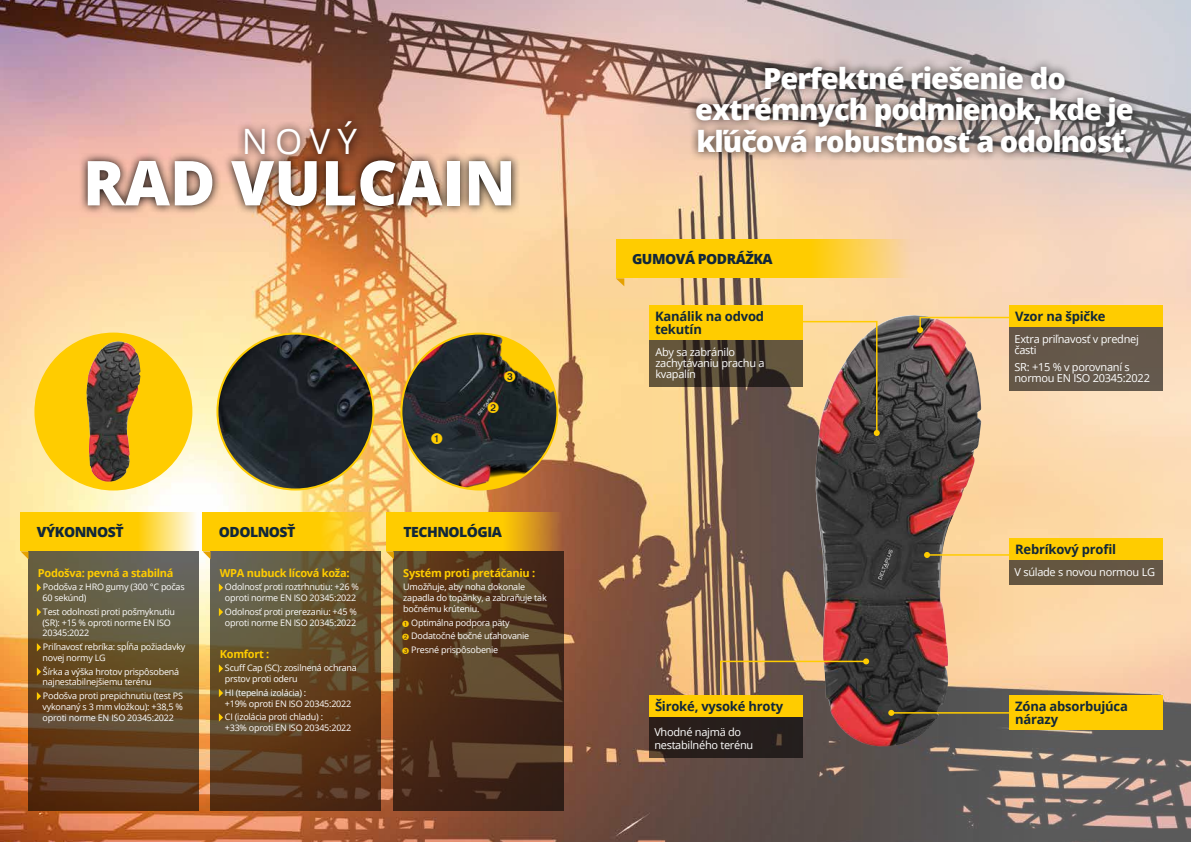
<style>
.page{position:relative;width:1191px;height:842px;background:#fff}
.page>*{position:absolute;margin:0;border:0;box-sizing:border-box;transform-origin:0 0}
.t1{font:800 62px "Open Sans";color:#fff}
.t2{font:35px "Open Sans";color:#fff}
.t3{font:800 29px/32px "Open Sans";letter-spacing:-.035em;color:#fff;text-align:center}
.t4{font:800 14px "Open Sans";letter-spacing:-.035em;color:#11273a}
.t5{font:700 13px/13px "Open Sans";letter-spacing:-.015em;color:#11273a}
.t6{font:11px/11px "Open Sans";letter-spacing:-.025em;color:#fff}
.t7{font:700 11px "Open Sans";letter-spacing:-.025em;color:#fc0}
.t8{font:9px/10.8px "Open Sans";letter-spacing:-.025em;color:#fff}
</style>
<div class="page">
<img style="left:0;top:0;width:1191px;height:842px">
<svg style="left:28px;top:551px;width:170px;height:260px"></svg>
<svg style="left:210px;top:551px;width:170px;height:260px"></svg>
<svg style="left:394px;top:551px;width:170px;height:260px"></svg>
<div style="left:35px;top:334px;width:156px;height:155px;background:#fc0;border-radius:50%"></div>
<img style="left:86px;top:341px;width:54px;height:141px">
<img style="left:217px;top:334px;width:156px;height:155px;border-radius:78px">
<img style="left:401px;top:334px;width:156px;height:155px;border-radius:78px">
<img style="left:815px;top:315px;width:166px;height:431px">
<svg style="left:649px;top:340px;width:113px;height:47px;fill:#63563a"></svg>
<div style="left:649px;top:696px;width:153px;height:62px;background:#271e1b"></div>
<div style="left:1009px;top:305px;width:153px;height:85px;background:#64584a"></div>
<div style="left:1009px;top:538px;width:153px;height:47px;background:#645642"></div>
<svg style="left:21px;top:512px;width:178px;height:39px;fill:#fc0"></svg>
<svg style="left:21px;top:551px;width:7px;height:8px"></svg>
<svg style="left:203px;top:512px;width:178px;height:39px;fill:#fc0"></svg>
<svg style="left:203px;top:551px;width:8px;height:8px"></svg>
<svg style="left:386px;top:512px;width:178px;height:39px;fill:#fc0"></svg>
<svg style="left:386px;top:551px;width:8px;height:8px"></svg>
<svg style="left:37px;top:583px;width:4px;height:9px"></svg>
<svg style="left:37px;top:608px;width:4px;height:8px"></svg>
<svg style="left:37px;top:643px;width:4px;height:8px"></svg>
<svg style="left:37px;top:667px;width:4px;height:9px"></svg>
<svg style="left:37px;top:692px;width:4px;height:8px"></svg>
<svg style="left:219px;top:583px;width:4px;height:9px"></svg>
<svg style="left:219px;top:608px;width:4px;height:8px"></svg>
<svg style="left:219px;top:664px;width:4px;height:9px"></svg>
<svg style="left:219px;top:689px;width:4px;height:8px"></svg>
<svg style="left:219px;top:713px;width:4px;height:9px"></svg>
<div style="left:687px;top:57px;width:455px;height:105px;background:#000;opacity:.75"></div>
<svg style="left:78px;top:112px;width:442px;height:103px"></svg>
<svg style="left:762px;top:320px;width:117px;height:116px"></svg>
<img style="left:719px;top:658px;width:150px;height:53px">
<hr style="left:891px;top:712px;width:205px;height:2px;background:#fc0">
<svg style="left:888px;top:710px;width:6px;height:6px"></svg>
<svg style="left:917px;top:316px;width:92px;height:17px"></svg>
<hr style="left:927px;top:554px;width:119px;height:2px;background:#fc0">
<svg style="left:924px;top:552px;width:6px;height:6px"></svg>
<svg style="left:616px;top:239px;width:297px;height:39px;fill:#fc0"></svg>
<svg style="left:616px;top:278px;width:8px;height:8px"></svg>
<div style="left:649px;top:305px;width:153px;height:35px;background:#fc0"></div>
<div style="left:1009px;top:538px;width:153px;height:22px;background:#fc0"></div>
<div style="left:1009px;top:305px;width:153px;height:22px;background:#fc0"></div>
<div style="left:649px;top:696px;width:153px;height:21px;background:#fc0"></div>
<div style="left:1009px;top:696px;width:153px;height:34px;background:#fc0"></div>
<svg style="left:431px;top:433px;width:11px;height:11px"></svg>
<svg style="left:487px;top:402px;width:11px;height:11px"></svg>
<svg style="left:504px;top:371px;width:11px;height:11px"></svg>
<svg style="left:402px;top:620px;width:7px;height:7px"></svg>
<svg style="left:402px;top:634px;width:7px;height:6px"></svg>
<svg style="left:402px;top:647px;width:7px;height:7px"></svg>
<h3 class="t3" style="left:695px;top:60px;width:440px">Perfektné riešenie do extrémnych podmienok, kde je</h3>
<h2 class="t2" style="left:242px;top:118px;width:117px">NOVÝ</h2>
<h3 class="t3" style="left:696px;top:124px;width:437px">kľúčová robustnosť a odolnosť.</h3>
<h1 class="t1" style="left:83px;top:136px;width:434px">RAD VULCAIN</h1>
<h3 class="t4" style="left:37px;top:521px;width:88px">VÝKONNOSŤ</h3>
<h3 class="t4" style="left:219px;top:521px;width:78px">ODOLNOSŤ</h3>
<h3 class="t4" style="left:403px;top:521px;width:100px">TECHNOLÓGIA</h3>
<p class="t7" style="left:38px;top:565px;width:137px">Podošva: pevná a stabilná</p>
<p class="t8" style="left:43px;top:581px;width:144px">Podošva z HRO gumy (300 °C počas<br>60 sekúnd)</p>
<p class="t8" style="left:43px;top:606px;width:134px">Test odolnosti proti pošmyknutiu (SR): +15 % oproti norme EN ISO<br>20345:2022</p>
<p class="t8" style="left:43px;top:641px;width:144px">Priľnavosť rebríka: spĺňa požiadavky novej normy LG</p>
<p class="t8" style="left:43px;top:666px;width:138px">Šírka a výška hrotov prispôsobená najnestabilnejšiemu terénu</p>
<p class="t8" style="left:43px;top:690px;width:142px;text-align:justify">Podošva proti prepichnutiu (test PS vykonaný s 3 mm vložkou): +38,5 % oproti norme EN ISO 20345:2022</p>
<p class="t7" style="left:220px;top:565px;width:131px">WPA nubuck lícová koža:</p>
<p class="t8" style="left:225px;top:581px;width:135px">Odolnosť proti roztrhnutiu: +26 % oproti norme EN ISO 20345:2022</p>
<p class="t8" style="left:225px;top:606px;width:133px">Odolnosť proti prerezaniu: +45 % oproti norme EN ISO 20345:2022</p>
<p class="t7" style="left:220px;top:646px;width:51px">Komfort :</p>
<p class="t8" style="left:225px;top:662px;width:133px">Scuff Cap (SC): zosilnená ochrana prstov proti oderu</p>
<p class="t8" style="left:225px;top:687px;width:128px">HI (tepelná izolácia) :<br>+19% oproti EN ISO 20345:2022</p>
<p class="t8" style="left:225px;top:711px;width:128px">CI (izolácia proti chladu) :<br>+33% oproti EN ISO 20345:2022</p>
<p class="t7" style="left:403px;top:565px;width:133px">Systém proti pretáčaniu :</p>
<p class="t8" style="left:403px;top:581px;width:145px">Umožňuje, aby noha dokonale zapadla do topánky, a zabraňuje tak bočnému krúteniu.</p>
<p class="t8" style="left:411px;top:615px;width:119px;line-height:13.6px">Optimálna podpora päty<br>Dodatočné bočné uťahovanie<br>Presné prispôsobenie</p>
<h3 class="t4" style="left:632px;top:249px;width:142px">GUMOVÁ PODRÁŽKA</h3>
<h3 class="t5" style="left:655px;top:309px;width:111px">Kanálik na odvod tekutín</h3>
<p class="t6" style="left:655px;top:346px;width:111px">Aby sa zabránilo zachytávaniu prachu a kvapalín</p>
<h3 class="t5" style="left:655px;top:700px;width:130px">Široké, vysoké hroty</h3>
<p class="t6" style="left:654px;top:725px;width:100px;line-height:13.2px">Vhodné najmä do nestabilného terénu</p>
<h3 class="t5" style="left:1015px;top:309px;width:92px">Vzor na špičke</h3>
<p class="t6" style="left:1014px;top:333px;width:126px">Extra priľnavosť v prednej časti</p>
<p class="t6" style="left:1014px;top:361px;width:137px">SR: +15 % v porovnaní s normou EN ISO 20345:2022</p>
<h3 class="t5" style="left:1015px;top:542px;width:103px">Rebríkový profil</h3>
<p class="t6" style="left:1014px;top:566px;width:142px">V súlade s novou normou LG</p>
<h3 class="t5" style="left:1015px;top:700px;width:114px">Zóna absorbujúca nárazy</h3>
</div>
